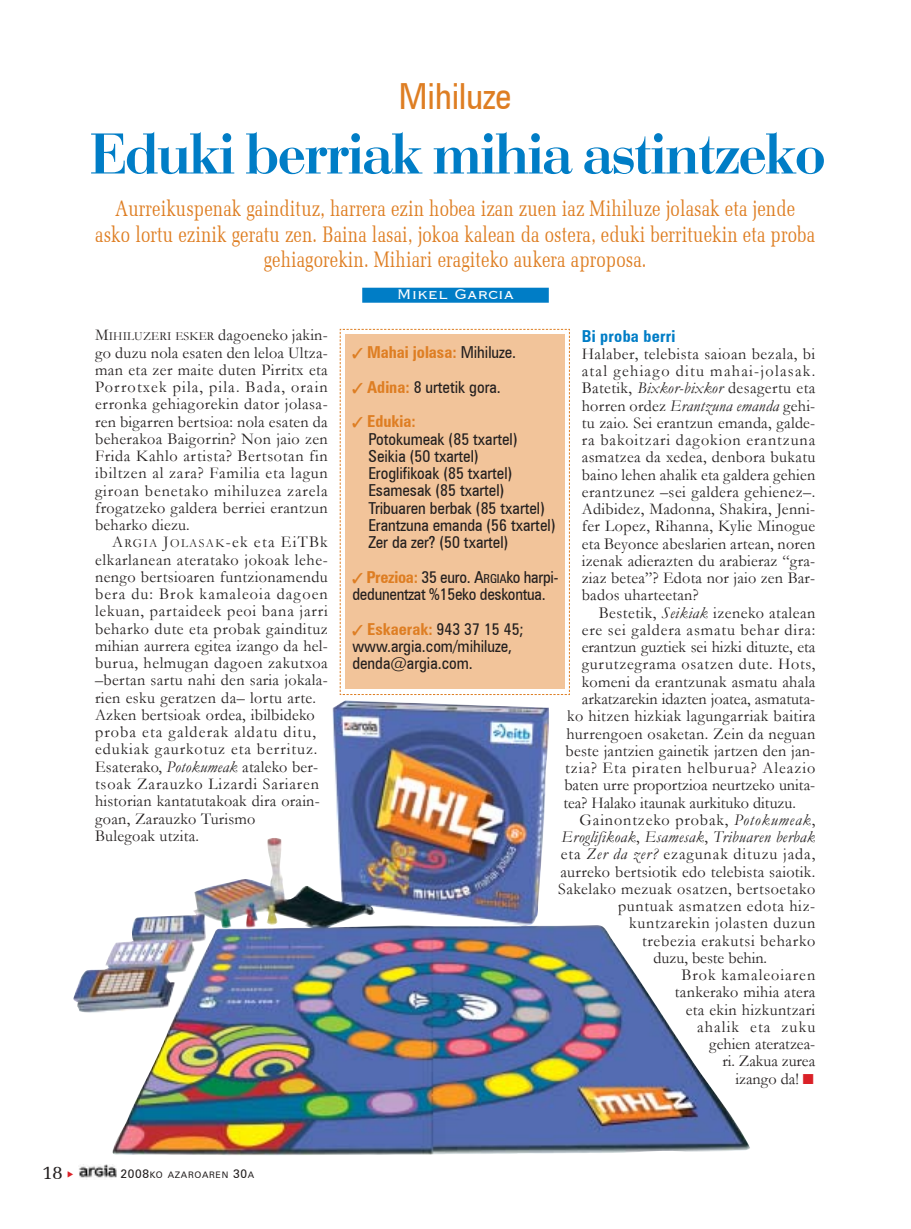
<style>
.page{position:relative;width:911px;height:1229px;background:#fff}
.page>*{position:absolute;margin:0;border:0;box-sizing:border-box;transform-origin:0 0}
.t1{font:60px "Bodoni";letter-spacing:-.015em;color:#007dc6;scale:.95 1}
.t2{font:36px "Zurich Cn BT";color:#de7e23}
.t3{font:22.5px/25.5px "Memoir Condensed";color:#de7e23;text-align:center}
.t4{font:19.5px "Memoir";color:#231f1f}
.t5{font:18px "Copprpl Goth BT";color:#fff}
.t6{font:16.5px/17.2px "Garamond";letter-spacing:.025em;color:#231f1f;text-align:justify}
.t7{font:16.5px/17.2px "Zurich Cn BT";color:#231f1f}
.t8{font:16.5px "Garamond";color:#231f1f}
.t9{font:16.5px "Garamond";letter-spacing:.045em;color:#231f1f}
.t10{font:16.5px "Garamond";letter-spacing:.06em;color:#231f1f}
.t11{font:italic 16.5px "Garamond";letter-spacing:.025em;color:#231f1f}
.t12{font:16.5px "Garamond";letter-spacing:.05em;color:#231f1f}
.t13{font:16.5px "Garamond";letter-spacing:.055em;color:#231f1f}
.t14{font:700 16.5px "Zurich Cn BT";color:#de7e23}
.t15{font:16.5px "Garamond";letter-spacing:.065em;color:#231f1f}
.t16{font:16.5px "Garamond";letter-spacing:.07em;color:#231f1f}
.t17{font:700 16.5px "Zurich Cn BT";letter-spacing:.015em;color:#007dc6}
.t18{font:9px "Zurich BT";letter-spacing:.075em;color:#231f1f}
.s1{font-size:12.3px}
.s2{font-style:italic}
.s3{font-style:normal}
.s4{color:#da2027}
.s5{font-weight:400;color:#231f1f}
.s6{color:#de7e23}
.s7{font-weight:700;color:#de7e23}
.s8{font-size:12px}
</style>
<div class="page">
<div style="left:362px;top:288px;width:187px;height:15px;background:#007dc6"></div>
<img style="left:73px;top:700px;width:677px;height:455px">
<svg style="left:339px;top:328px;width:231px;height:367px"></svg>
<div style="left:345px;top:334px;width:219px;height:354px;background:#f2c49a"></div>
<img style="left:79px;top:1164px;width:37px;height:14px">
<h2 class="t2" style="left:399px;top:74px;width:114px">Mihiluze</h2>
<h1 class="t1" style="left:90px;top:132px;width:775px">Eduki berriak mihia astintzeko</h1>
<h3 class="t3" style="left:95px;top:196px;width:721px">Aurreikuspenak gaindituz, harrera ezin hobea izan zuen iaz Mihiluze jolasak eta jende asko lortu ezinik geratu zen. Baina lasai, jokoa kalean da ostera, eduki berrituekin eta proba gehiagorekin. Mihiari eragiteko aukera aproposa.</h3>
<p class="t5" style="left:397px;top:284px;width:119px">Mikel Garcia</p>
<p class="t6" style="left:95px;top:327px;width:234px">M<span class="s1">IHILUZERI ESKER</span> dagoeneko jakin&shy;go duzu nola esaten den leloa Ultza&shy;man eta zer maite duten Pirritx eta Porrotxek pila, pila. Bada, orain erronka gehiagorekin dator jolasa&shy;ren bigarren bertsioa: nola esaten da beherakoa Baigorrin? Non jaio zen Frida Kahlo artista? Bertsotan fin ibiltzen al zara? Familia eta lagun giroan benetako mihiluzea zarela frogatzeko galdera berriei erantzun beharko diezu.</p>
<p class="t6" style="left:95px;top:534px;width:234px;text-align:left;text-indent:17px">A<span class="s1">RGIA</span> J<span class="s1">OLASAK</span>-ek eta EiTBk elkarlanean ateratako jokoak lehe&shy;nengo bertsioaren funtzionamendu bera du: Brok kamaleoia dagoen lekuan, partaideek peoi bana jarri beharko dute eta probak gaindituz mihian aurrera egitea izango da hel&shy;burua, helmugan dagoen zakutxoa ñbertan sartu nahi den saria jokala&shy;rien esku geratzen dañ lortu arte.<br>Azken bertsioak ordea, ibilbideko proba eta galderak aldatu ditu, edukiak gaurkotuz eta berrituz.<br>Esaterako, <span class="s2">Potokumeak</span> ataleko ber&shy;tsoak Zarauzko Lizardi Sariaren historian kantatutakoak dira orain&shy;goan, Zarauzko Turismo<br>Bulegoak utzita.</p>
<p class="t17" style="left:581px;top:326px;width:95px">Bi proba berri</p>
<p class="t6" style="left:581px;top:345px;width:235px">Halaber, telebista saioan bezala, bi atal gehiago ditu mahai-jolasak.<br>Batetik, <span class="s2">Bixkor-bixkor</span> desagertu eta horren ordez <span class="s2">Erantzuna emanda</span> gehi&shy;tu zaio. Sei erantzun emanda, galde&shy;ra bakoitzari dagokion erantzuna asmatzea da xedea, denbora bukatu baino lehen ahalik eta galdera gehien erantzunez ñsei galdera gehienezñ.<br>Adibidez, Madonna, Shakira, Jenni&shy;fer Lopez, Rihanna, Kylie Minogue eta Beyonce abeslarien artean, noren izenak adierazten du arabieraz ìgra&shy;ziaz beteaî? Edota nor jaio zen Bar&shy;bados uharteetan?</p>
<p class="t6" style="left:598px;top:604px;width:218px">Bestetik, <span class="s2">Seikiak</span> izeneko atalean</p>
<p class="t12" style="left:581px;top:621px;width:235px">ere sei galdera asmatu behar dira:</p>
<p class="t8" style="left:581px;top:638px;width:235px">erantzun guztiek sei hizki dituzte, eta</p>
<p class="t9" style="left:581px;top:655px;width:235px">gurutzegrama osatzen dute. Hots,</p>
<p class="t6" style="left:581px;top:673px;width:235px">komeni da erantzunak asmatu ahala</p>
<p class="t8" style="left:581px;top:690px;width:235px">arkatzarekin idazten joatea, asmatuta-</p>
<p class="t6" style="left:567px;top:707px;width:249px">ko hitzen hizkiak lagungarriak baitira</p>
<p class="t6" style="left:566px;top:725px;width:250px">hurrengoen osaketan. Zein da neguan</p>
<p class="t6" style="left:565px;top:742px;width:251px">beste jantzien gainetik jartzen den jan-</p>
<p class="t10" style="left:565px;top:759px;width:252px">tzia? Eta piraten helburua? Aleazio</p>
<p class="t8" style="left:564px;top:776px;width:252px">baten urre proportzioa neurtzeko unita-</p>
<p class="t8" style="left:563px;top:793px;width:234px">tea? Halako itaunak aurkituko dituzu.</p>
<p class="t13" style="left:579px;top:810px;width:237px">Gainontzeko probak, <span class="s2">Potokumeak</span>,</p>
<p class="t11" style="left:561px;top:828px;width:255px">Eroglifikoak<span class="s3">,</span> Esamesak<span class="s3">,</span> Tribuaren berbak</p>
<p class="t10" style="left:560px;top:845px;width:256px">eta <span class="s2">Zer da zer?</span> ezagunak dituzu jada,</p>
<p class="t6" style="left:560px;top:863px;width:256px">aurreko bertsiotik edo telebista saiotik.</p>
<p class="t6" style="left:558px;top:880px;width:259px">Sakelako mezuak osatzen, bertsoetako</p>
<p class="t6" style="left:618px;top:897px;width:199px">puntuak asmatzen edota hiz-</p>
<p class="t9" style="left:629px;top:914px;width:188px">kuntzarekin jolasten duzun</p>
<p class="t9" style="left:642px;top:931px;width:175px">trebezia erakutsi beharko</p>
<p class="t8" style="left:653px;top:948px;width:115px">duzu, beste behin.</p>
<p class="t15" style="left:681px;top:966px;width:135px">Brok kamaleoiaren</p>
<p class="t6" style="left:675px;top:983px;width:142px">tankerako mihia atera</p>
<p class="t6" style="left:685px;top:1001px;width:131px">eta ekin hizkuntzari</p>
<p class="t16" style="left:697px;top:1017px;width:120px">ahalik eta zuku</p>
<p class="t8" style="left:709px;top:1035px;width:108px">gehien ateratzea-</p>
<p class="t8" style="left:722px;top:1052px;width:94px">ri. Zakua zurea</p>
<p class="t8" style="left:735px;top:1069px;width:80px">izango da! <span class="s4">■</span></p>
<p class="t14" style="left:352px;top:342px;width:165px">✓ Mahai jolasa: <span class="s5">Mihiluze.</span></p>
<p class="t7" style="left:352px;top:378px;width:150px"><span class="s6">✓</span> <span class="s7">Adina:</span> 8 urtetik gora.</p>
<p class="t7" style="left:368px;top:413px;width:189px;text-indent:-16px"><span class="s6">✓</span> <span class="s7">Edukia:<br></span>Potokumeak (85 txartel)<br>Seikia (50 txartel)<br>Eroglifikoak (85 txartel)<br>Esamesak (85 txartel)<br>Tribuaren berbak (85 txartel)<br>Erantzuna emanda (56 txartel)<br>Zer da zer? (50 txartel)</p>
<p class="t7" style="left:352px;top:568px;width:207px"><span class="s6">✓</span> <span class="s7">Prezioa:</span> 35 euro. A<span class="s1">RGIA</span>ko harpi&shy;dedunentzat %15eko deskontua.</p>
<p class="t7" style="left:352px;top:620px;width:173px"><span class="s6">✓</span> <span class="s7">Eskaerak:</span> 943 37 15 45; www.argia.com/mihiluze, denda@argia.com.</p>
<p class="t4" style="left:42px;top:1161px;width:22px">18</p>
<p class="t18" style="left:121px;top:1169px;width:135px"><span class="s8">2008</span>KO AZAROAREN <span class="s8">30</span>A</p>
</div>
